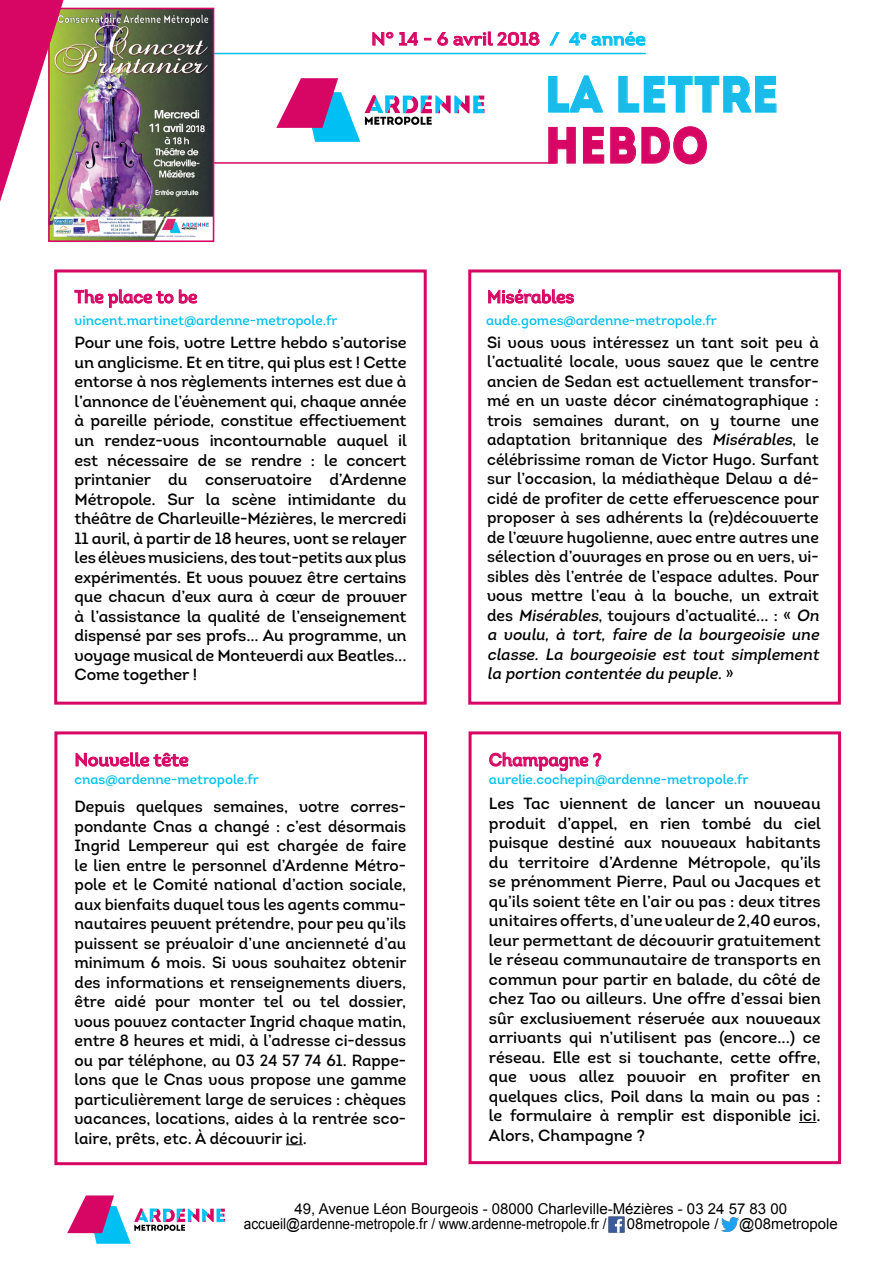
<style>
.page{position:relative;width:893px;height:1263px;background:#fff}
.page>*{position:absolute;margin:0;border:0;box-sizing:border-box;transform-origin:0 0}
.t1{font:51px "Intro";color:#1bbbe9;scale:.89 1}
.t2{font:51px "Intro";color:#d70564;scale:.89 1}
.t3{font:18px "Intro Regular Alt";color:#d70564;scale:.95 1}
.t4{font:18px "Intro";color:#d70564;scale:1.06 1}
.t5{font:18px "Intro Regular Alt";color:#d70564}
.t6{font:16.2px/19.5px "Intro Regular Alt";color:#000;text-align:justify}
.t7{font:15px/15px "Arial";color:#000}
.t8{font:13.5px "Intro Regular Alt";color:#00c0f3}
.s1{color:#00c0f3}
.s2{font-style:italic}
</style>
<div class="page">
<hr style="left:178px;top:53px;width:468px;height:1px;background:#00c0f3">
<hr style="left:178px;top:162px;width:378px;height:2px;background:#d70564">
<svg style="left:372px;top:32px;width:46px;height:14px"></svg>
<svg style="left:424px;top:38px;width:7px;height:2px"></svg>
<svg style="left:437px;top:31px;width:103px;height:15px"></svg>
<svg style="left:549px;top:32px;width:11px;height:14px"></svg>
<svg style="left:569px;top:31px;width:77px;height:15px"></svg>
<svg style="left:276px;top:78px;width:208px;height:64px"></svg>
<svg style="left:548px;top:75px;width:55px;height:38px"></svg>
<svg style="left:618px;top:76px;width:159px;height:37px"></svg>
<svg style="left:548px;top:127px;width:28px;height:37px"></svg>
<svg style="left:583px;top:127px;width:21px;height:37px"></svg>
<svg style="left:610px;top:126px;width:97px;height:39px"></svg>
<img style="left:608px;top:1216px;width:17px;height:17px">
<div style="left:54px;top:269px;width:373px;height:436px;border:3px solid #d70564"></div>
<div style="left:468px;top:269px;width:373px;height:436px;border:3px solid #d70564"></div>
<div style="left:469px;top:731px;width:372px;height:433px;border:3px solid #d70564"></div>
<div style="left:54px;top:731px;width:373px;height:434px;border:3px solid #d70564"></div>
<svg style="left:67px;top:1195px;width:158px;height:49px"></svg>
<svg style="left:799px;top:1122px;width:17px;height:1px"></svg>
<svg style="left:489px;top:752px;width:112px;height:20px"></svg>
<svg style="left:286px;top:1144px;width:17px;height:1px"></svg>
<svg style="left:76px;top:752px;width:113px;height:15px"></svg>
<svg style="left:74px;top:289px;width:123px;height:19px"></svg>
<svg style="left:488px;top:289px;width:86px;height:15px"></svg>
<img style="left:721px;top:1217px;width:18px;height:15px">
<img style="left:51px;top:11px;width:160px;height:228px">
<div style="left:48px;top:8px;width:166px;height:234px;border:2px solid #d70564"></div>
<svg style="left:0;top:0;width:64px;height:202px"></svg>
<p class="t4" style="left:371px;top:28px;width:261px">N° 14 - 6 avril 2018 <span class="s1">/ 4</span><sup>e</sup> <span class="s1">année</span></p>
<h1 class="t1" style="left:545px;top:64px;width:265px">LA LETTRE</h1>
<h1 class="t2" style="left:545px;top:115px;width:186px">HEBDO</h1>
<p class="t3" style="left:75px;top:285px;width:131px">The place to be</p>
<p class="t6" style="left:75px;top:333px;width:334px">Pour une fois, votre Lettre hebdo s’autorise un anglicisme. Et en titre, qui plus est ! Cette entorse à nos règlements internes est due à l’annonce de l’évènement qui, chaque année à pareille période, constitue effectivement un rendez-vous incontournable auquel il est nécessaire de se rendre : le concert printanier du conservatoire d’Ardenne Métropole. Sur la scène intimidante du théâtre de Charleville-Mézières, le mercredi 11 avril, à partir de 18 heures, vont se relayer les élèves musiciens, des tout-petits aux plus expérimentés. Et vous pouvez être certains que chacun d’eux aura à cœur de prouver à l’assistance la qualité de l’enseignement dispensé par ses profs... Au programme, un voyage musical de Monteverdi aux Beatles...<br>Come together !</p>
<p class="t8" style="left:75px;top:312px;width:264px">vincent.martinet@ardenne-metropole.fr</p>
<p class="t5" style="left:75px;top:748px;width:116px">Nouvelle tête</p>
<p class="t6" style="left:75px;top:796px;width:334px">Depuis quelques semaines, votre corres&shy;pondante Cnas a changé : c’est désormais Ingrid Lempereur qui est chargée de faire le lien entre le personnel d’Ardenne Métro&shy;pole et le Comité national d’action sociale, aux bienfaits duquel tous les agents commu&shy;nautaires peuvent prétendre, pour peu qu’ils puissent se prévaloir d’une ancienneté d’au minimum 6 mois. Si vous souhaitez obtenir des informations et renseignements divers, être aidé pour monter tel ou tel dossier, vous pouvez contacter Ingrid chaque matin, entre 8 heures et midi, à l’adresse ci-dessus ou par téléphone, au 03 24 57 74 61. Rappe&shy;lons que le Cnas vous propose une gamme particulièrement large de services : chèques vacances, locations, aides à la rentrée sco&shy;laire, prêts, etc. À découvrir ici.</p>
<p class="t8" style="left:75px;top:771px;width:186px">cnas@ardenne-metropole.fr</p>
<p class="t3" style="left:487px;top:285px;width:93px">Misérables</p>
<p class="t6" style="left:487px;top:332px;width:337px;text-align:left">Si vous vous intéressez un tant soit peu à l’actualité locale, vous savez que le centre ancien de Sedan est actuellement transfor&shy;mé en un vaste décor cinématographique : trois semaines durant, on y tourne une adaptation britannique des <span class="s2">Misérables</span>, le célébrissime roman de Victor Hugo. Surfant sur l’occasion, la médiathèque Delaw a dé&shy;cidé de profiter de cette effervescence pour proposer à ses adhérents la (re)découverte de l’œuvre hugolienne, avec entre autres une sélection d’ouvrages en prose ou en vers, vi&shy;sibles dès l’entrée de l’espace adultes. Pour vous mettre l’eau à la bouche, un extrait des <span class="s2">Misérables</span>, toujours d’actualité... : « <span class="s2">On a voulu, à tort, faire de la bourgeoisie une classe. La bourgeoisie est tout simplement la portion contentée du peuple.</span>»</p>
<p class="t8" style="left:486px;top:312px;width:232px">aude.gomes@ardenne-metropole.fr</p>
<p class="t3" style="left:489px;top:748px;width:120px">Champagne ?</p>
<p class="t6" style="left:489px;top:794px;width:333px">Les Tac viennent de lancer un nouveau produit d’appel, en rien tombé du ciel puisque destiné aux nouveaux habitants du territoire d’Ardenne Métropole, qu’ils se prénomment Pierre, Paul ou Jacques et qu’ils soient tête en l’air ou pas : deux titres unitaires offerts, d’une valeur de 2,40 euros, leur permettant de découvrir gratuitement le réseau communautaire de transports en commun pour partir en balade, du côté de chez Tao ou ailleurs. Une offre d’essai bien sûr exclusivement réservée aux nouveaux arrivants qui n’utilisent pas (encore...) ce réseau. Elle est si touchante, cette offre, que vous allez pouvoir en profiter en quelques clics, Poil dans la main ou pas : le formulaire à remplir est disponible ici.<br>Alors, Champagne ?</p>
<p class="t8" style="left:489px;top:771px;width:261px">aurelie.cochepin@ardenne-metropole.fr</p>
<p class="t7" style="left:244px;top:1201px;width:545px;text-indent:51px">49, Avenue Léon Bourgeois - 08000 Charleville-Mézières - 03 24 57 83 00 accueil@ardenne-metropole.fr / www.ardenne-metropole.fr /</p>
<p class="t7" style="left:627px;top:1216px;width:93px">08metropole /</p>
<p class="t7" style="left:739px;top:1216px;width:100px">@08metropole</p>
</div>
